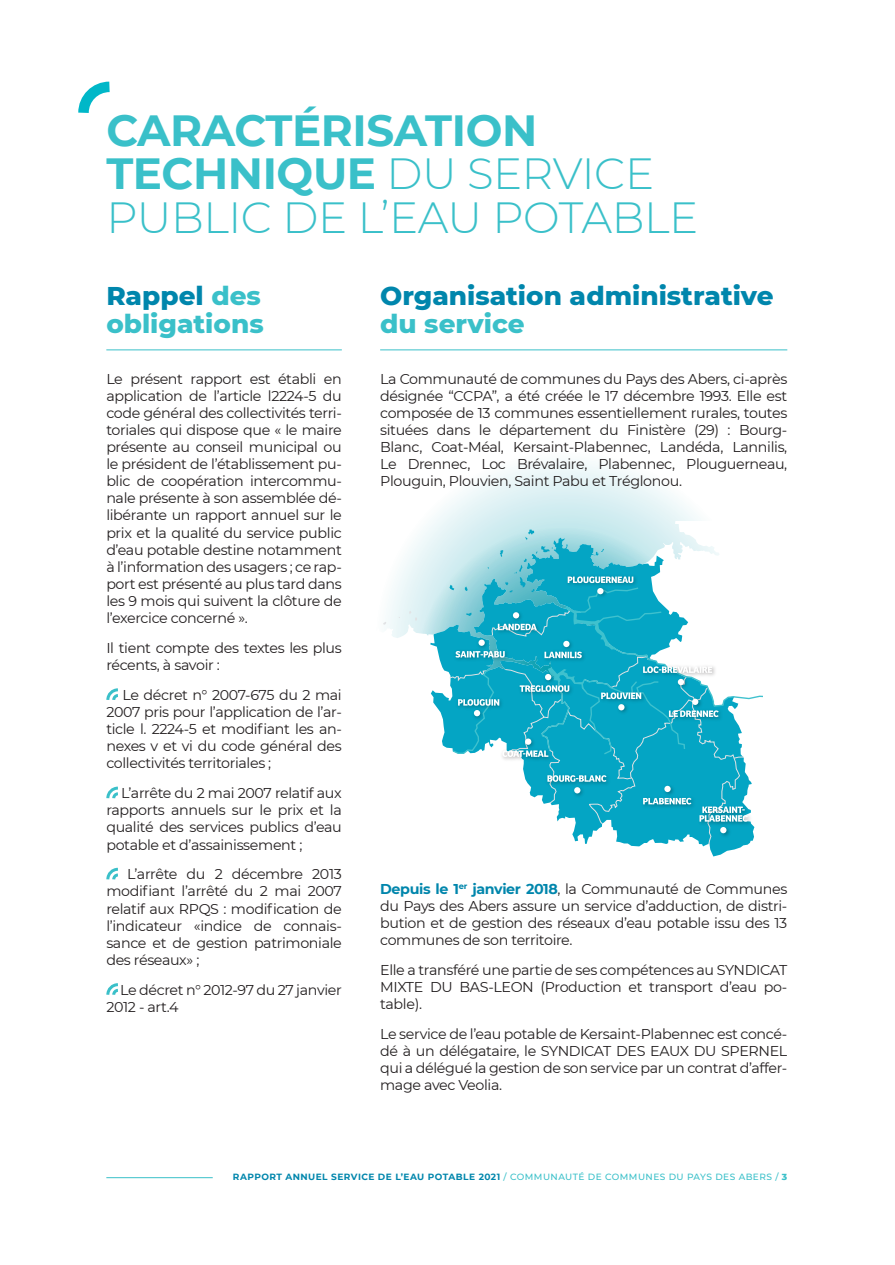
<style>
.page{position:relative;width:895px;height:1265px;background:#fff}
.page>*{position:absolute;margin:0;border:0;box-sizing:border-box;transform-origin:0 0}
.t1{font:300 43.65px/43.2px "Montserrat";letter-spacing:-.01em;color:#3ac0c9}
.t2{font:800 26.25px/27px "Montserrat";color:#3ac0c9}
.t3{font:800 26.25px "Montserrat";color:#0086ac}
.t4{font:14.25px/17.1px "Montserrat";letter-spacing:-.025em;color:#231f20;text-align:justify}
.t5{font:700 9px "Montserrat";letter-spacing:.05em;color:#0086ac}
.s1{font-weight:700}
.s2{color:#0086ac}
.s3{font-weight:700;color:#0086ac}
.s4{font-weight:500;color:#3ac0c9}
.s5{font-weight:800;color:#3ac0c9}
</style>
<div class="page">
<hr style="left:106px;top:1177px;width:107px;height:1px;background:#3ac0c9">
<svg style="left:371px;top:447px;width:387px;height:387px"></svg>
<svg style="left:375px;top:522px;width:340px;height:335px"></svg>
<svg style="left:409px;top:611px;width:6px;height:10px"></svg>
<svg style="left:415px;top:522px;width:330px;height:334px"></svg>
<svg style="left:448px;top:546px;width:314px;height:299px"></svg>
<div style="left:473px;top:710px;width:7px;height:6px;background:#fff;border-radius:50%"></div>
<svg style="left:78px;top:81px;width:32px;height:32px"></svg>
<hr style="left:106px;top:349px;width:236px;height:1px;background:#3ac0c9">
<svg style="left:106px;top:688px;width:12px;height:12px"></svg>
<svg style="left:106px;top:786px;width:12px;height:13px"></svg>
<svg style="left:106px;top:867px;width:12px;height:13px"></svg>
<svg style="left:106px;top:983px;width:12px;height:12px"></svg>
<hr style="left:380px;top:349px;width:407px;height:1px;background:#3ac0c9">
<h1 class="t1" style="left:106px;top:108px;width:593px"><span class="s1">CARACTÉRISATION<br>TECHNIQUE</span> DU SERVICE<br>PUBLIC DE L’EAU POTABLE</h1>
<h2 class="t2" style="left:106px;top:281px;width:159px"><span class="s2">Rappel</span> des obligations</h2>
<p class="t4" style="left:106px;top:369px;width:237px">Le présent rapport est établi en application de l’article l2224-5 du code général des collectivités terri&shy;toriales qui dispose que « le maire présente au conseil municipal ou le président de l’établissement pu&shy;blic de coopération intercommu&shy;nale présente à son assemblée dé&shy;libérante un rapport annuel sur le prix et la qualité du service public d’eau potable destine notamment à l’information des usagers ; ce rap&shy;port est présenté au plus tard dans les 9 mois qui suivent la clôture de l’exercice concerné ».</p>
<p class="t4" style="left:106px;top:639px;width:237px">Il tient compte des textes les plus récents, à savoir :</p>
<p class="t4" style="left:106px;top:686px;width:237px;text-indent:16px">Le décret n° 2007-675 du 2 mai 2007 pris pour l’application de l’ar&shy;ticle l. 2224-5 et modifiant les an&shy;nexes v et vi du code général des collectivités territoriales ;</p>
<p class="t4" style="left:106px;top:784px;width:237px;text-indent:15px">L’arrête du 2 mai 2007 relatif aux rapports annuels sur le prix et la qualité des services publics d’eau potable et d’assainissement ;</p>
<p class="t4" style="left:106px;top:865px;width:237px;text-indent:21px">L’arrête du 2 décembre 2013 modifiant l’arrêté du 2 mai 2007 relatif aux RPQS : modification de l’indicateur «indice de connais&shy;sance et de gestion patrimoniale des réseaux» ;</p>
<p class="t4" style="left:106px;top:980px;width:237px;text-indent:14px">Le décret n° 2012-97 du 27 janvier<br>2012 - art.4</p>
<h2 class="t3" style="left:380px;top:277px;width:395px">Organisation administrative</h2>
<h2 class="t2" style="left:380px;top:308px;width:146px">du service</h2>
<p class="t4" style="left:380px;top:369px;width:408px">La Communauté de communes du Pays des Abers, ci-après désignée “CCPA”, a été créée le 17 décembre 1993. Elle est composée de 13 communes essentiellement rurales, toutes situées dans le département du Finistère (29) : Bourg-Blanc, Coat-Méal, Kersaint-Plabennec, Landéda, Lannilis, Le Drennec, Loc Brévalaire, Plabennec, Plouguerneau, Plouguin, Plouvien, Saint Pabu et Tréglonou.</p>
<p class="t4" style="left:380px;top:879px;width:408px"><span class="s3">Depuis le 1</span><sup>er</sup> <span class="s3">janvier 2018</span>, la Communauté de Communes du Pays des Abers assure un service d’adduction, de distri&shy;bution et de gestion des réseaux d’eau potable issu des 13 communes de son territoire.</p>
<p class="t4" style="left:380px;top:960px;width:408px">Elle a transféré une partie de ses compétences au SYNDICAT MIXTE DU BAS-LEON (Production et transport d’eau po&shy;table).</p>
<p class="t4" style="left:380px;top:1024px;width:408px">Le service de l’eau potable de Kersaint-Plabennec est concé&shy;dé à un délégataire, le SYNDICAT DES EAUX DU SPERNEL qui a délégué la gestion de son service par un contrat d’affer&shy;mage avec Veolia.</p>
<p class="t5" style="left:233px;top:1171px;width:555px">RAPPORT ANNUEL SERVICE DE L’EAU POTABLE 2021 <span class="s4">/ COMMUNAUTÉ DE COMMUNES DU PAYS DES ABERS /</span> <span class="s5">3</span></p>
</div>
